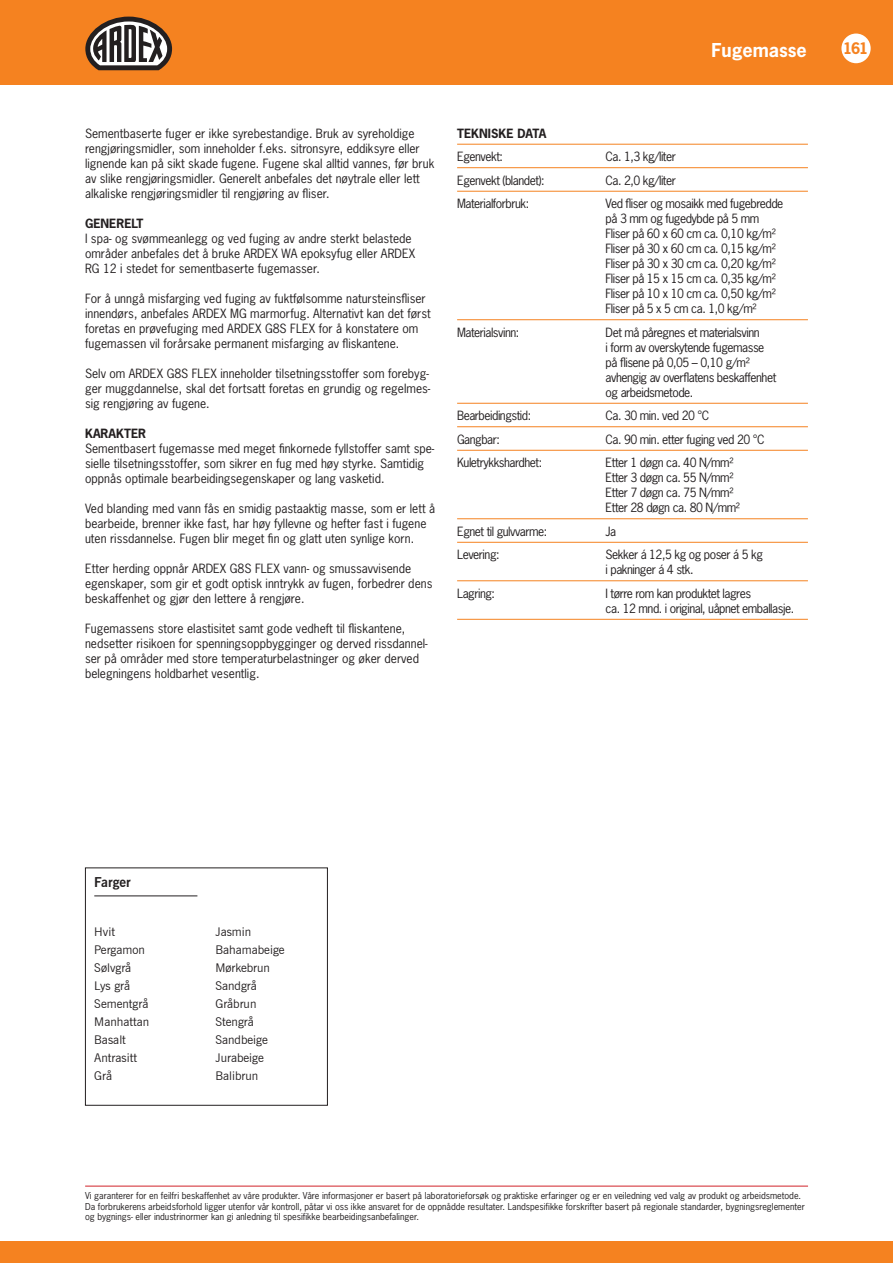
<style>
.page{position:relative;width:893px;height:1263px;background:#fff}
.page>*{position:absolute;margin:0;border:0;box-sizing:border-box;transform-origin:0 0}
.t1{font:700 18px "News Gothic Std";color:#fff}
.t2{font:700 15px "News Gothic Std";color:#f58220}
.t3{font:700 13.5px "News Gothic BT";color:#231f20}
.t4{font:12px/15px "News Gothic Std";color:#231f20}
.t5{font:12px/15px "News Gothic Std";letter-spacing:-.04em;color:#231f20}
.t6{font:12px "News Gothic BT";color:#231f20}
.t7{font:700 12px "News Gothic Std";color:#231f20}
.t8{font:9px/10.5px "News Gothic Std";color:#231f20}
</style>
<div class="page">
<div style="left:0;top:0;width:893px;height:85px;background:#f58220"></div>
<div style="left:0;top:1242px;width:893px;height:21px;background:#f58220"></div>
<svg style="left:85px;top:17px;width:87px;height:53px"></svg>
<hr style="left:85px;top:1186px;width:723px;height:1px;background:#d1232a">
<div style="left:841px;top:34px;width:30px;height:29px;background:#fff;border-radius:50%"></div>
<hr style="left:457px;top:144px;width:351px;height:1px;background:#f58220">
<hr style="left:457px;top:167px;width:351px;height:1px;background:#f58220">
<hr style="left:457px;top:191px;width:351px;height:1px;background:#f58220">
<hr style="left:457px;top:319px;width:351px;height:1px;background:#f58220">
<hr style="left:457px;top:403px;width:351px;height:1px;background:#f58220">
<hr style="left:457px;top:426px;width:351px;height:1px;background:#f58220">
<hr style="left:457px;top:450px;width:351px;height:1px;background:#f58220">
<hr style="left:457px;top:518px;width:351px;height:1px;background:#f58220">
<hr style="left:457px;top:542px;width:351px;height:1px;background:#f58220">
<hr style="left:457px;top:580px;width:351px;height:1px;background:#f58220">
<hr style="left:457px;top:619px;width:351px;height:1px;background:#f58220">
<hr style="left:94px;top:895px;width:103px;height:1px;background:#231f20">
<div style="left:85px;top:867px;width:243px;height:239px;border:1px solid #231f20"></div>
<h1 class="t1" style="left:712px;top:38px;width:97px">Fugemasse</h1>
<p class="t2" style="left:843px;top:39px;width:27px">161</p>
<p class="t4" style="left:85px;top:125px;width:351px">Sementbaserte fuger er ikke syrebestandige. Bruk av syreholdige rengjøringsmidler, som inneholder f.eks. sitronsyre, eddiksyre eller lignende kan på sikt skade fugene. Fugene skal alltid vannes, før bruk av slike rengjøringsmidler. Generelt anbefales det nøytrale eller lett alkaliske rengjøringsmidler til rengjøring av fliser.</p>
<p class="t7" style="left:85px;top:215px;width:60px">GENERELT</p>
<p class="t4" style="left:85px;top:230px;width:332px">I spa- og svømmeanlegg og ved fuging av andre sterkt belastede områder anbefales det å bruke ARDEX WA epoksyfug eller ARDEX<br>RG 12 i stedet for sementbaserte fugemasser.</p>
<p class="t4" style="left:85px;top:290px;width:347px">For å unngå misfarging ved fuging av fuktfølsomme natursteinsfliser innendørs, anbefales ARDEX MG marmorfug. Alternativt kan det først foretas en prøvefuging med ARDEX G8S FLEX for å konstatere om fugemassen vil forårsake permanent misfarging av fliskantene.</p>
<p class="t4" style="left:85px;top:365px;width:347px">Selv om ARDEX G8S FLEX inneholder tilsetningsstoffer som forebyg&shy;ger muggdannelse, skal det fortsatt foretas en grundig og regelmes&shy;sig rengjøring av fugene.</p>
<p class="t7" style="left:85px;top:425px;width:63px">KARAKTER</p>
<p class="t4" style="left:85px;top:440px;width:351px">Sementbasert fugemasse med meget finkornede fyllstoffer samt spe&shy;sielle tilsetningsstoffer, som sikrer en fug med høy styrke. Samtidig oppnås optimale bearbeidingsegenskaper og lang vasketid.</p>
<p class="t4" style="left:85px;top:500px;width:352px">Ved blanding med vann fås en smidig pastaaktig masse, som er lett å bearbeide, brenner ikke fast, har høy fyllevne og hefter fast i fugene uten rissdannelse. Fugen blir meget fin og glatt uten synlige korn.</p>
<p class="t4" style="left:85px;top:560px;width:349px">Etter herding oppnår ARDEX G8S FLEX vann- og smussavvisende egenskaper, som gir et godt optisk inntrykk av fugen, forbedrer dens beskaffenhet og gjør den lettere å rengjøre.</p>
<p class="t4" style="left:85px;top:620px;width:344px">Fugemassens store elastisitet samt gode vedheft til fliskantene, nedsetter risikoen for spenningsoppbygginger og derved rissdannel&shy;ser på områder med store temperaturbelastninger og øker derved belegningens holdbarhet vesentlig.</p>
<p class="t7" style="left:457px;top:125px;width:91px">TEKNISKE DATA</p>
<p class="t5" style="left:457px;top:149px;width:47px">Egenvekt:</p>
<p class="t5" style="left:606px;top:149px;width:72px">Ca. 1,3 kg/liter</p>
<p class="t5" style="left:457px;top:173px;width:89px">Egenvekt (blandet):</p>
<p class="t5" style="left:606px;top:173px;width:72px">Ca. 2,0 kg/liter</p>
<p class="t5" style="left:457px;top:196px;width:74px">Materialforbruk:</p>
<p class="t5" style="left:606px;top:196px;width:179px">Ved fliser og mosaikk med fugebredde på 3 mm og fugedybde på 5 mm<br>Fliser på 60 x 60 cm ca. 0,10 kg/m²<br>Fliser på 30 x 60 cm ca. 0,15 kg/m²<br>Fliser på 30 x 30 cm ca. 0,20 kg/m²<br>Fliser på 15 x 15 cm ca. 0,35 kg/m²<br>Fliser på 10 x 10 cm ca. 0,50 kg/m²<br>Fliser på 5 x 5 cm ca. 1,0 kg/m²</p>
<p class="t5" style="left:457px;top:325px;width:64px">Materialsvinn:</p>
<p class="t5" style="left:606px;top:325px;width:172px">Det må påregnes et materialsvinn<br>i form av overskytende fugemasse på flisene på 0,05 – 0,10 g/m² avhengig av overflatens beskaffenhet og arbeidsmetode.</p>
<p class="t5" style="left:457px;top:408px;width:76px">Bearbeidingstid:</p>
<p class="t5" style="left:606px;top:408px;width:105px">Ca. 30 min. ved 20 °C</p>
<p class="t5" style="left:457px;top:432px;width:44px">Gangbar:</p>
<p class="t5" style="left:606px;top:432px;width:161px">Ca. 90 min. etter fuging ved 20 °C</p>
<p class="t5" style="left:457px;top:455px;width:86px">Kuletrykkshardhet:</p>
<p class="t5" style="left:606px;top:455px;width:136px">Etter 1 døgn ca. 40 N/mm²<br>Etter 3 døgn ca. 55 N/mm²<br>Etter 7 døgn ca. 75 N/mm²<br>Etter 28 døgn ca. 80 N/mm²</p>
<p class="t5" style="left:457px;top:524px;width:92px">Egnet til gulvvarme:</p>
<p class="t4" style="left:606px;top:524px;width:12px">Ja</p>
<p class="t5" style="left:457px;top:547px;width:44px">Levering:</p>
<p class="t5" style="left:606px;top:547px;width:159px">Sekker á 12,5 kg og poser á 5 kg i pakninger á 4 stk.</p>
<p class="t5" style="left:457px;top:586px;width:39px">Lagring:</p>
<p class="t5" style="left:606px;top:586px;width:190px">I tørre rom kan produktet lagres<br>ca. 12 mnd. i original, uåpnet emballasje.</p>
<p class="t3" style="left:94px;top:874px;width:38px">Farger</p>
<p class="t6" style="left:94px;top:924px;width:22px">Hvit</p>
<p class="t6" style="left:94px;top:942px;width:52px">Pergamon</p>
<p class="t6" style="left:94px;top:960px;width:39px">Sølvgrå</p>
<p class="t6" style="left:94px;top:978px;width:37px">Lys grå</p>
<p class="t6" style="left:94px;top:996px;width:56px">Sementgrå</p>
<p class="t6" style="left:94px;top:1014px;width:57px">Manhattan</p>
<p class="t6" style="left:94px;top:1032px;width:33px">Basalt</p>
<p class="t6" style="left:94px;top:1050px;width:44px">Antrasitt</p>
<p class="t6" style="left:94px;top:1068px;width:19px">Grå</p>
<p class="t6" style="left:215px;top:924px;width:37px">Jasmin</p>
<p class="t6" style="left:215px;top:942px;width:71px">Bahamabeige</p>
<p class="t6" style="left:215px;top:960px;width:56px">Mørkebrun</p>
<p class="t6" style="left:215px;top:978px;width:43px">Sandgrå</p>
<p class="t6" style="left:215px;top:996px;width:43px">Gråbrun</p>
<p class="t6" style="left:215px;top:1014px;width:40px">Stengrå</p>
<p class="t6" style="left:215px;top:1032px;width:54px">Sandbeige</p>
<p class="t6" style="left:215px;top:1050px;width:50px">Jurabeige</p>
<p class="t6" style="left:215px;top:1068px;width:44px">Balibrun</p>
<p class="t8" style="left:85px;top:1191px;width:721px">Vi garanterer for en feilfri beskaffenhet av våre produkter. Våre informasjoner er basert på laboratorieforsøk og praktiske erfaringer og er en veiledning ved valg av produkt og arbeidsmetode.<br>Da forbrukerens arbeidsforhold ligger utenfor vår kontroll, påtar vi oss ikke ansvaret for de oppnådde resultater. Landspesifikke forskrifter basert på regionale standarder, bygningsreglementer og bygnings- eller industrinormer kan gi anledning til spesifikke bearbeidingsanbefalinger.</p>
</div>
